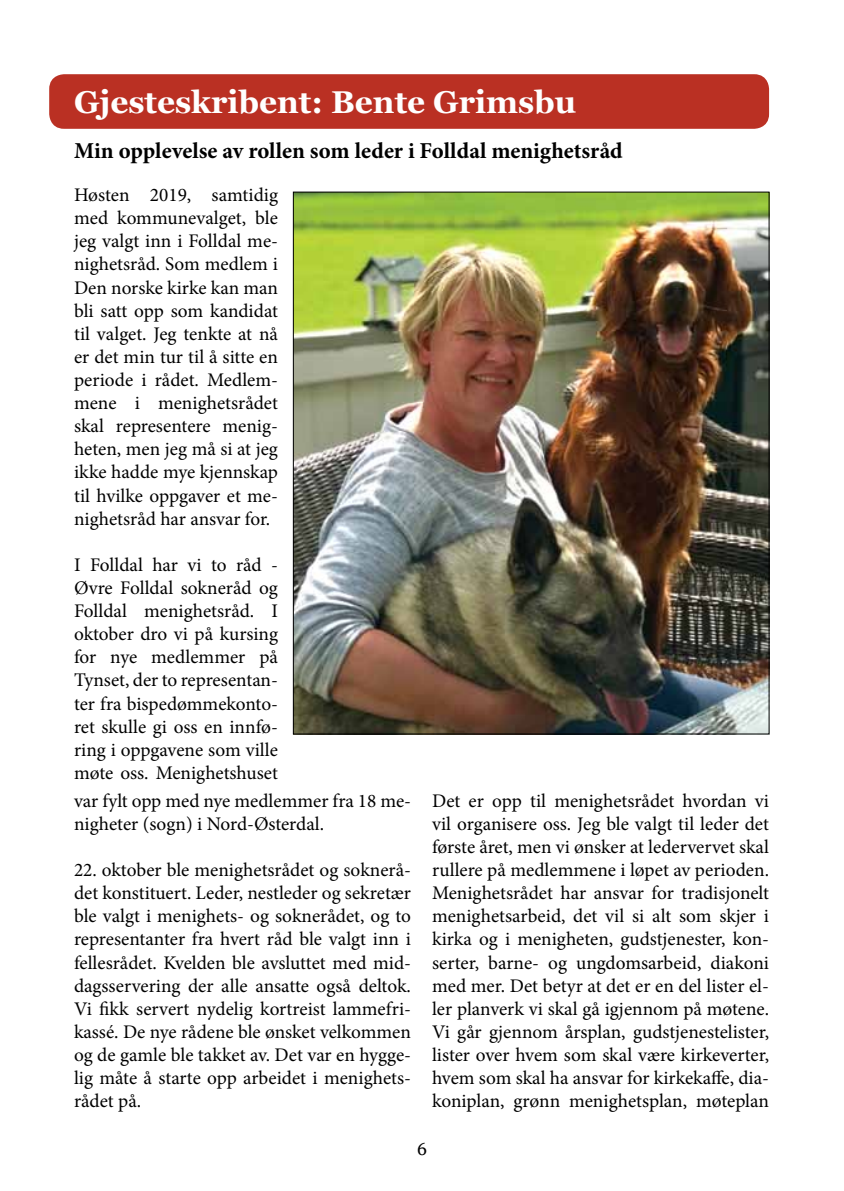
<style>
.page{position:relative;width:844px;height:1191px;background:#fff}
.page>*{position:absolute;margin:0;border:0;box-sizing:border-box;transform-origin:0 0}
.t1{font:700 31.5px "Georgia";color:#fff}
.t2{font:700 22.75px "Minion Pro";letter-spacing:.005em;color:#000}
.t3{font:19.25px/23.1px "Minion Pro";color:#000;text-align:justify}
.t4{font:17.5px "Georgia";color:#000}
</style>
<div class="page">
<div style="left:49px;top:74px;width:719px;height:55px;background:#ba3023;border-radius:15px"></div>
<img style="left:295px;top:194px;width:472px;height:538px">
<h1 class="t1" style="left:74px;top:78px;width:503px">Gjesteskribent: Bente Grimsbu</h1>
<p class="t2" style="left:74px;top:134px;width:550px">Min opplevelse av rollen som leder i Folldal menighetsråd</p>
<p class="t3" style="left:74px;top:183px;width:205px">Høsten 2019, samtidig med kommunevalget, ble jeg valgt inn i Folldal me&shy;nighetsråd. Som medlem i Den norske kirke kan man bli satt opp som kandidat til valget. Jeg tenkte at nå er det min tur til å sitte en periode i rådet. Medlem&shy;mene i menighetsrådet skal representere menig&shy;heten, men jeg må si at jeg ikke hadde mye kjennskap til hvilke oppgaver et me&shy;nighetsråd har ansvar for.</p>
<p class="t3" style="left:74px;top:553px;width:205px">I Folldal har vi to råd - Øvre Folldal sokneråd og Folldal menighetsråd. I oktober dro vi på kursing for nye medlemmer på Tynset, der to representan&shy;ter fra bispedømmekonto&shy;ret skulle gi oss en innfø&shy;ring i oppgavene som ville møte oss. Menighetshuset</p>
<p class="t3" style="left:74px;top:789px;width:338px">var fylt opp med nye medlemmer fra 18 me&shy;nigheter (sogn) i Nord-Østerdal.</p>
<p class="t3" style="left:74px;top:858px;width:338px">22. oktober ble menighetsrådet og soknerå&shy;det konstituert. Leder, nestleder og sekretær ble valgt i menighets- og soknerådet, og to representanter fra hvert råd ble valgt inn i fellesrådet. Kvelden ble avsluttet med mid&shy;dagsservering der alle ansatte også deltok.<br>Vi fikk servert nydelig kortreist lammefri&shy;kassé. De nye rådene ble ønsket velkommen og de gamle ble takket av. Det var en hygge&shy;lig måte å starte opp arbeidet i menighets&shy;rådet på.</p>
<p class="t3" style="left:432px;top:789px;width:338px">Det er opp til menighetsrådet hvordan vi vil organisere oss. Jeg ble valgt til leder det første året, men vi ønsker at ledervervet skal rullere på medlemmene i løpet av perioden.<br>Menighetsrådet har ansvar for tradisjonelt menighetsarbeid, det vil si alt som skjer i kirka og i menigheten, gudstjenester, kon&shy;serter, barne- og ungdomsarbeid, diakoni med mer. Det betyr at det er en del lister el&shy;ler planverk vi skal gå igjennom på møtene.<br>Vi går gjennom årsplan, gudstjenestelister, lister over hvem som skal være kirkeverter, hvem som skal ha ansvar for kirkekaffe, dia&shy;koniplan, grønn menighetsplan, møteplan</p>
<p class="t4" style="left:417px;top:1136px;width:11px">6</p>
</div>
